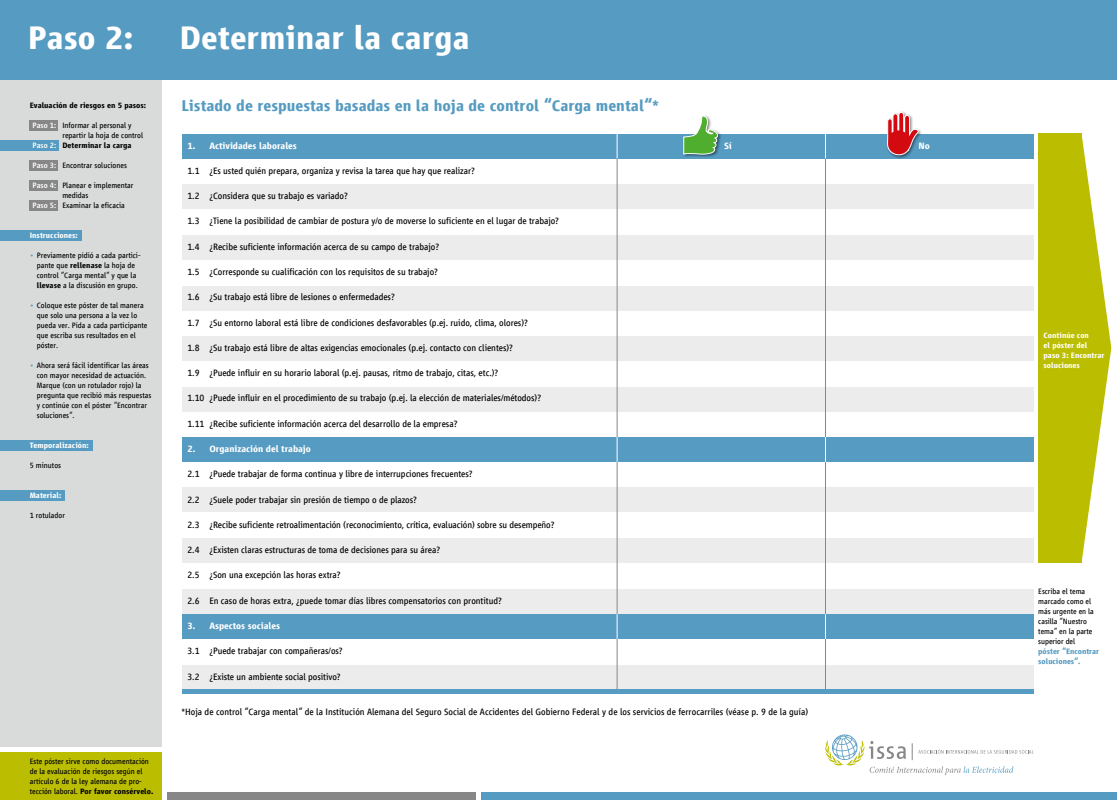
<style>
.page{position:relative;width:1117px;height:806px;background:#fff}
.page>*{position:absolute;margin:0;border:0;box-sizing:border-box;transform-origin:0 0}
.t1{font:700 33.5px "Vialog LT Com";color:#fff}
.t2{font:700 16px "Vialog LT Com";color:#569bc1}
.t3{font:9.5px "Vialog LT Com";letter-spacing:-.005em;color:#000}
.t4{font:700 9.5px "Vialog LT Com";letter-spacing:-.005em;color:#fff}
.t5{font:8px/10px "Vialog LT Com";color:#000}
.t6{font:700 8px/10px "Vialog LT Com";color:#fff}
.t7{font:700 8px "Vialog LT Com";color:#000}
.t8{font:700 8px/10px "Vialog LT Com";letter-spacing:-.005em;color:#569bc1}
.s1{font-weight:500;color:#fff}
.s2{color:#569bc1}
.s3{font-weight:700}
</style>
<div class="page">
<div style="left:0;top:0;width:162px;height:746px;background:#d9dada"></div>
<div style="left:0;top:0;width:1117px;height:79px;background:#569bc1"></div>
<div style="left:30px;top:120px;width:28px;height:11px;background:#868786"></div>
<div style="left:30px;top:160px;width:28px;height:11px;background:#868786"></div>
<div style="left:30px;top:180px;width:28px;height:11px;background:#868786"></div>
<div style="left:30px;top:200px;width:28px;height:11px;background:#868786"></div>
<div style="left:0;top:140px;width:58px;height:11px;background:#569bc1"></div>
<div style="left:0;top:230px;width:81px;height:11px;background:#569bc1"></div>
<div style="left:0;top:490px;width:64px;height:11px;background:#569bc1"></div>
<div style="left:0;top:440px;width:92px;height:11px;background:#569bc1"></div>
<div style="left:182px;top:134px;width:851px;height:24px;background:#569bc1"></div>
<div style="left:182px;top:184px;width:851px;height:25px;background:#ececec"></div>
<div style="left:182px;top:234px;width:851px;height:25px;background:#ececec"></div>
<div style="left:182px;top:285px;width:851px;height:25px;background:#ececec"></div>
<div style="left:182px;top:336px;width:851px;height:25px;background:#ececec"></div>
<div style="left:182px;top:386px;width:851px;height:25px;background:#ececec"></div>
<div style="left:182px;top:487px;width:851px;height:25px;background:#ececec"></div>
<div style="left:182px;top:538px;width:851px;height:24px;background:#ececec"></div>
<div style="left:182px;top:589px;width:851px;height:24px;background:#ececec"></div>
<div style="left:182px;top:664px;width:851px;height:25px;background:#ececec"></div>
<div style="left:182px;top:437px;width:851px;height:24px;background:#569bc1"></div>
<div style="left:182px;top:613px;width:851px;height:25px;background:#569bc1"></div>
<hr style="left:182px;top:689px;width:851px;height:4px;background:#569bc1">
<hr style="left:617px;top:158px;width:1px;height:279px;background:#868786">
<hr style="left:617px;top:461px;width:1px;height:152px;background:#868786">
<hr style="left:617px;top:638px;width:1px;height:51px;background:#868786">
<svg style="left:617px;top:437px;width:1px;height:24px"></svg>
<svg style="left:617px;top:613px;width:1px;height:25px"></svg>
<svg style="left:617px;top:134px;width:1px;height:24px"></svg>
<hr style="left:825px;top:158px;width:1px;height:279px;background:#868786">
<hr style="left:825px;top:461px;width:1px;height:152px;background:#868786">
<hr style="left:825px;top:638px;width:1px;height:51px;background:#868786">
<svg style="left:825px;top:437px;width:1px;height:24px"></svg>
<svg style="left:825px;top:613px;width:1px;height:25px"></svg>
<svg style="left:825px;top:134px;width:1px;height:24px"></svg>
<div style="left:1038px;top:134px;width:43px;height:428px;background:#bbbe00"></div>
<svg style="left:1081px;top:134px;width:30px;height:428px"></svg>
<div style="left:682px;top:115px;width:40px;height:42px;background:#000;opacity:.5"></div>
<svg style="left:683px;top:116px;width:35px;height:38px"></svg>
<div style="left:886px;top:111px;width:37px;height:48px;background:#000;opacity:.5"></div>
<svg style="left:887px;top:112px;width:32px;height:43px"></svg>
<svg style="left:825px;top:734px;width:208px;height:40px"></svg>
<div style="left:167px;top:791px;width:309px;height:8px;background:#868786"></div>
<div style="left:481px;top:791px;width:636px;height:8px;background:#569bc1"></div>
<div style="left:0;top:752px;width:162px;height:47px;background:#bbbe00"></div>
<h1 class="t1" style="left:28px;top:19px;width:107px">Paso 2:</h1>
<h1 class="t1" style="left:179px;top:19px;width:292px">Determinar la carga</h1>
<p class="t7" style="left:30px;top:101px;width:118px">Evaluación de riesgos en 5 pasos:</p>
<p class="t5" style="left:33px;top:120px;width:101px"><span class="s1">Paso 1:</span> Informar al personal y</p>
<p class="t5" style="left:62px;top:130px;width:82px">repartir la hoja de control</p>
<p class="t7" style="left:33px;top:141px;width:101px"><span class="s1">Paso 2:</span> Determinar la carga</p>
<p class="t5" style="left:33px;top:160px;width:96px"><span class="s1">Paso 3:</span> Encontrar soluciones</p>
<p class="t5" style="left:33px;top:180px;width:102px"><span class="s1">Paso 4:</span> Planear e implementar</p>
<p class="t5" style="left:62px;top:190px;width:28px">medidas</p>
<p class="t5" style="left:33px;top:200px;width:94px"><span class="s1">Paso 5:</span> Examinar la eficacia</p>
<p class="t6" style="left:30px;top:230px;width:50px">Instrucciones:</p>
<p class="t5" style="left:30px;top:250px;width:112px;text-align:center"><span class="s2">•</span> Previamente pidió a cada partici&shy;pante que <span class="s3">rellenase</span> la hoja de control “Carga mental“ y que la <span class="s3">llevase</span> a la discusión en grupo.</p>
<p class="t5" style="left:37px;top:300px;width:112px;text-indent:-7px"><span class="s2">•</span> Coloque este póster de tal manera que solo una persona a la vez lo pueda ver. Pida a cada participante que escriba sus resultados en el póster.</p>
<p class="t5" style="left:37px;top:360px;width:116px;text-indent:-7px"><span class="s2">•</span> Ahora será fácil identificar las áreas con mayor necesidad de actuación.<br>Marque (con un rotulador rojo) la pregunta que recibió más respuestas y continúe con el póster “Encontrar soluciones“.</p>
<p class="t6" style="left:30px;top:440px;width:60px">Temporalización:</p>
<p class="t5" style="left:30px;top:460px;width:33px">5 minutos</p>
<p class="t6" style="left:30px;top:490px;width:33px">Material:</p>
<p class="t5" style="left:30px;top:510px;width:37px">1 rotulador</p>
<p class="t5" style="left:30px;top:755px;width:125px">Este póster sirve como documentación de la evaluación de riesgos según el artículo 6 de la ley alemana de pro&shy;tección laboral. <span class="s3">Por favor consérvelo.</span></p>
<h2 class="t2" style="left:181px;top:97px;width:479px">Listado de respuestas basadas en la hoja de control “Carga mental“*</h2>
<p class="t4" style="left:187px;top:140px;width:111px">1. Actividades laborales</p>
<p class="t4" style="left:724px;top:140px;width:9px">Sí</p>
<p class="t4" style="left:918px;top:140px;width:13px">No</p>
<p class="t3" style="left:187px;top:165px;width:289px">1.1 ¿Es usted quién prepara, organiza y revisa la tarea que hay que realizar?</p>
<p class="t3" style="left:187px;top:191px;width:162px">1.2 ¿Considera que su trabajo es variado?</p>
<p class="t3" style="left:187px;top:216px;width:373px">1.3 ¿Tiene la posibilidad de cambiar de postura y/o de moverse lo suficiente en el lugar de trabajo?</p>
<p class="t3" style="left:187px;top:241px;width:253px">1.4 ¿Recibe suficiente información acerca de su campo de trabajo?</p>
<p class="t3" style="left:187px;top:266px;width:252px">1.5 ¿Corresponde su cualificación con los requisitos de su trabajo?</p>
<p class="t3" style="left:187px;top:292px;width:209px">1.6 ¿Su trabajo está libre de lesiones o enfermedades?</p>
<p class="t3" style="left:187px;top:317px;width:342px">1.7 ¿Su entorno laboral está libre de condiciones desfavorables (p.ej. ruido, clima, olores)?</p>
<p class="t3" style="left:187px;top:342px;width:327px">1.8 ¿Su trabajo está libre de altas exigencias emocionales (p.ej. contacto con clientes)?</p>
<p class="t3" style="left:187px;top:367px;width:312px">1.9 ¿Puede influir en su horario laboral (p.ej. pausas, ritmo de trabajo, citas, etc.)?</p>
<p class="t3" style="left:187px;top:393px;width:355px">1.10 ¿Puede influir en el procedimiento de su trabajo (p.ej. la elección de materiales/métodos)?</p>
<p class="t3" style="left:187px;top:418px;width:271px">1.11 ¿Recibe suficiente información acerca del desarrollo de la empresa?</p>
<p class="t4" style="left:187px;top:443px;width:125px">2. Organización del trabajo</p>
<p class="t3" style="left:187px;top:468px;width:287px">2.1 ¿Puede trabajar de forma continua y libre de interrupciones frecuentes?</p>
<p class="t3" style="left:187px;top:494px;width:231px">2.2 ¿Suele poder trabajar sin presión de tiempo o de plazos?</p>
<p class="t3" style="left:187px;top:519px;width:368px">2.3 ¿Recibe suficiente retroalimentación (reconocimiento, crítica, evaluación) sobre su desempeño?</p>
<p class="t3" style="left:187px;top:544px;width:254px">2.4 ¿Existen claras estructuras de toma de decisiones para su área?</p>
<p class="t3" style="left:187px;top:569px;width:155px">2.5 ¿Son una excepción las horas extra?</p>
<p class="t3" style="left:187px;top:595px;width:316px">2.6 En caso de horas extra, ¿puede tomar días libres compensatorios con prontitud?</p>
<p class="t4" style="left:187px;top:620px;width:94px">3. Aspectos sociales</p>
<p class="t3" style="left:187px;top:645px;width:157px">3.1 ¿Puede trabajar con compañeras/os?</p>
<p class="t3" style="left:187px;top:670px;width:155px">3.2 ¿Existe un ambiente social positivo?</p>
<p class="t3" style="left:181px;top:706px;width:628px">*Hoja de control “Carga mental“ de la Institución Alemana del Seguro Social de Accidentes del Gobierno Federal y de los servicios de ferrocarriles (véase p. 9 de la guía)</p>
<p class="t6" style="left:1044px;top:330px;width:62px">Continúe con<br>el póster del paso 3: Encontrar soluciones</p>
<p class="t5" style="left:1038px;top:586px;width:57px">Escriba el tema marcado como el más urgente en la casilla “Nuestro tema“ en la parte superior del</p>
<p class="t8" style="left:1038px;top:646px;width:63px">póster “Encontrar soluciones“.</p>
</div>
